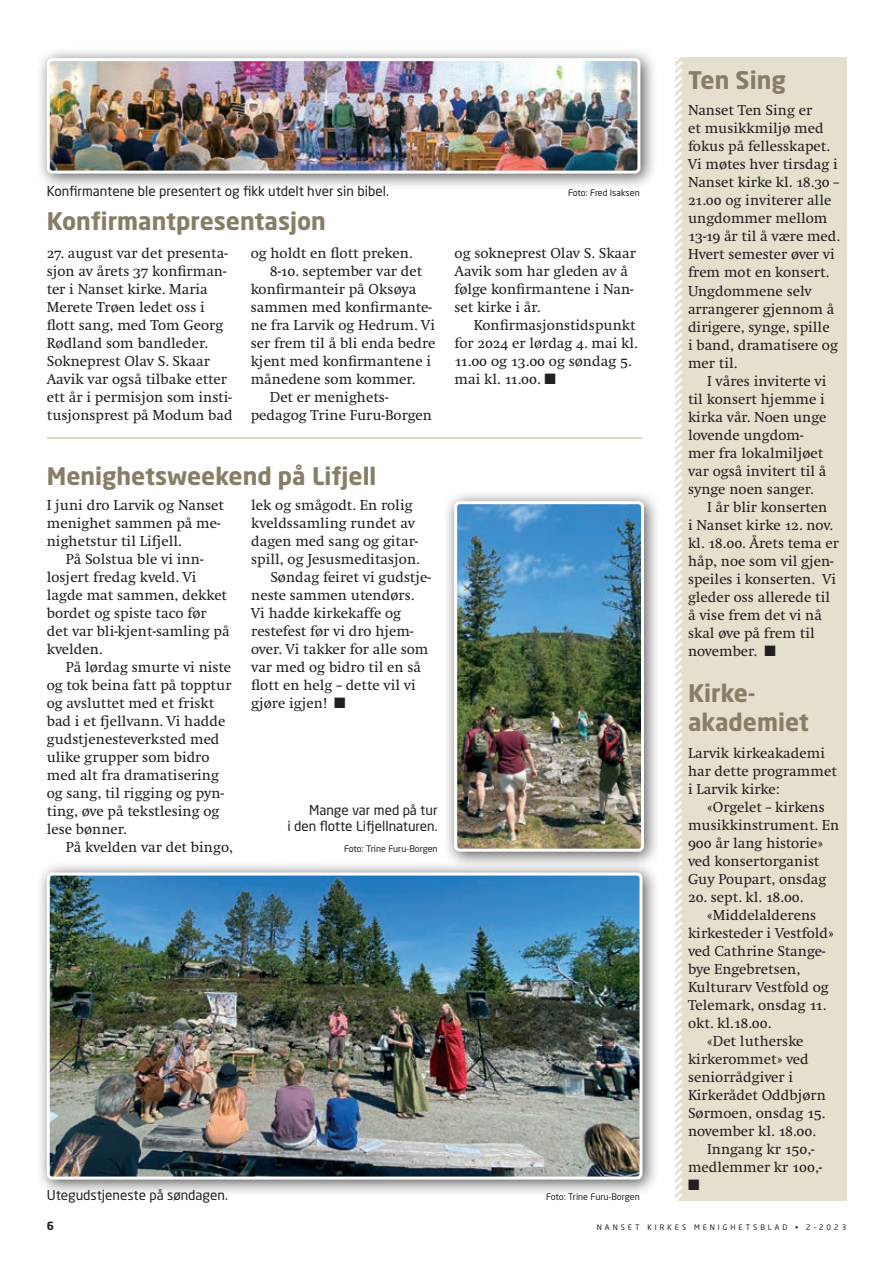
<style>
.page{position:relative;width:893px;height:1263px;background:#fff}
.page>*{position:absolute;margin:0;border:0;box-sizing:border-box;transform-origin:0 0}
.Notis_tittel{font:700 24px/28.8px "Neo Sans";color:#877e66}
.Tekst_m_innrykk{font:15px/18px "Swift POW";color:#231f20}
.Tekst{font:15px/18px "Swift POW";color:#231f20}
.Bilde{font:13.5px/16.2px "Neo Sans Std";color:#231f20;text-align:right}
.t1{font:700 11.25px "Neo Sans";color:#231f20}
.Bilde-2{font:9px "Neo Sans Std";color:#231f20}
.t2{font:7.5px "Neo Sans Std";letter-spacing:.4em;color:#231f20}
</style>
<div class="page">
<div style="left:675px;top:57px;width:171px;height:1144px;background:#e5e0ce"></div>
<svg style="left:675px;top:57px;width:8px;height:1144px"></svg>
<div style="left:35px;top:47px;width:623px;height:143px;background:#231f20;opacity:.75"></div>
<img style="left:51px;top:62px;width:585px;height:108px">
<div style="left:47px;top:58px;width:593px;height:116px;border:3px solid #fff;border-radius:4px"></div>
<hr style="left:47px;top:437px;width:595px;height:2px;background:#cec8b8">
<div style="left:35px;top:861px;width:625px;height:335px;background:#231f20;opacity:.75"></div>
<img style="left:51px;top:876px;width:587px;height:299px">
<div style="left:47px;top:872px;width:595px;height:307px;border:3px solid #fff;border-radius:4px"></div>
<div style="left:443px;top:490px;width:218px;height:379px;background:#231f20;opacity:.75"></div>
<img style="left:458px;top:505px;width:182px;height:343px">
<div style="left:454px;top:501px;width:190px;height:351px;border:3px solid #fff;border-radius:4px"></div>
<p class="Bilde" style="left:47px;top:183px;width:344px">Konfirmantene ble presentert og fikk utdelt hver sin bibel.</p>
<p class="Bilde-2" style="left:568px;top:187px;width:73px">Foto: Fred Isaksen</p>
<p class="Notis_tittel" style="left:47px;top:206px;width:281px">Konfirmantpresentasjon</p>
<p class="Tekst" style="left:47px;top:244px;width:187px">27. august var det presenta&shy;sjon av årets 37 konfirman&shy;ter i Nanset kirke. Maria<br>Merete Trøen ledet oss i flott sang, med Tom Georg<br>Rødland som bandleder.<br>Sokneprest Olav S. Skaar<br>Aavik var også tilbake etter ett år i permisjon som insti&shy;tusjonsprest på Modum bad</p>
<p class="Tekst" style="left:251px;top:244px;width:163px">og holdt en flott preken.</p>
<p class="Tekst_m_innrykk" style="left:251px;top:262px;width:186px;text-indent:19px">8-10. september var det konfirmanteir på Oksøya sammen med konfirmante&shy;ne fra Larvik og Hedrum. Vi ser frem til å bli enda bedre kjent med konfirmantene i månedene som kommer.</p>
<p class="Tekst_m_innrykk" style="left:251px;top:388px;width:183px;text-indent:19px">Det er menighets&shy;pedagog Trine Furu-Borgen</p>
<p class="Notis_tittel" style="left:47px;top:461px;width:331px">Menighetsweekend på Lifjell</p>
<p class="Tekst" style="left:47px;top:496px;width:179px">I juni dro Larvik og Nanset menighet sammen på me&shy;nighetstur til Lifjell.</p>
<p class="Tekst_m_innrykk" style="left:47px;top:550px;width:184px;text-indent:19px">På Solstua ble vi inn&shy;losjert fredag kveld. Vi lagde mat sammen, dekket bordet og spiste taco før det var bli-kjent-samling på kvelden.</p>
<p class="Tekst_m_innrykk" style="left:47px;top:658px;width:186px;text-indent:19px">På lørdag smurte vi niste og tok beina fatt på topptur og avsluttet med et friskt bad i et fjellvann. Vi hadde gudstjenesteverksted med ulike grupper som bidro med alt fra dramatisering og sang, til rigging og pyn&shy;ting, øve på tekstlesing og lese bønner.</p>
<p class="Tekst_m_innrykk" style="left:66px;top:838px;width:169px">På kvelden var det bingo,</p>
<p class="Tekst_m_innrykk" style="left:251px;top:496px;width:170px">lek og smågodt. En rolig kveldssamling rundet av dagen med sang og gitar&shy;spill, og Jesusmeditasjon.</p>
<p class="Tekst_m_innrykk" style="left:251px;top:568px;width:181px;text-indent:19px">Søndag feiret vi gudstje&shy;neste sammen utendørs.<br>Vi hadde kirkekaffe og restefest før vi dro hjem&shy;over. Vi takker for alle som var med og bidro til en så flott en helg – dette vil vi gjøre igjen! ■</p>
<p class="Bilde" style="left:287px;top:801px;width:152px">Mange var med på tur<br>i den flotte Lifjellnaturen.</p>
<p class="Bilde-2" style="left:344px;top:843px;width:95px">Foto: Trine Furu-Borgen</p>
<p class="Tekst_m_innrykk" style="left:455px;top:244px;width:183px">og sokneprest Olav S. Skaar<br>Aavik som har gleden av å følge konfirmantene i Nan&shy;set kirke i år.</p>
<p class="Tekst_m_innrykk" style="left:455px;top:316px;width:185px;text-indent:19px">Konfirmasjonstidspunkt for 2024 er lørdag 4. mai kl.<br>11.00 og 13.00 og søndag 5. mai kl. 11.00. ■</p>
<p class="Bilde" style="left:47px;top:1186px;width:183px">Utegudstjeneste på søndagen.</p>
<p class="Bilde-2" style="left:546px;top:1191px;width:95px">Foto: Trine Furu-Borgen</p>
<p class="Notis_tittel" style="left:688px;top:65px;width:99px">Ten Sing</p>
<p class="Tekst" style="left:688px;top:101px;width:154px">Nanset Ten Sing er<br>et musikkmiljø med fokus på fellesskapet.<br>Vi møtes hver tirsdag i<br>Nanset kirke kl. 18.30 –<br>21.00 og inviterer alle ungdommer mellom<br>13-19 år til å være med.<br>Hvert semester øver vi frem mot en konsert.<br>Ungdommene selv arrangerer gjennom å dirigere, synge, spille<br>i band, dramatisere og mer til.</p>
<p class="Tekst_m_innrykk" style="left:688px;top:371px;width:140px;text-indent:19px">I våres inviterte vi til konsert hjemme i kirka vår. Noen unge lovende ungdom&shy;mer fra lokalmiljøet var også invitert til å synge noen sanger.</p>
<p class="Tekst_m_innrykk" style="left:688px;top:497px;width:152px;text-indent:19px">I år blir konserten<br>i Nanset kirke 12. nov. kl. 18.00. Årets tema er håp, noe som vil gjen&shy;speiles i konserten. Vi gleder oss allerede til å vise frem det vi nå skal øve på frem til november. ■</p>
<p class="Notis_tittel" style="left:688px;top:678px;width:123px">Kirke&shy;akademiet</p>
<p class="Tekst" style="left:688px;top:744px;width:150px">Larvik kirkeakademi har dette programmet i Larvik kirke:</p>
<p class="Tekst_m_innrykk" style="left:688px;top:798px;width:153px;text-indent:19px">«Orgelet – kirkens musikkinstrument. En<br>900 år lang historie» ved konsertorganist<br>Guy Poupart, onsdag</p>
<p class="Tekst_m_innrykk" style="left:688px;top:888px;width:117px">20. sept. kl. 18.00.</p>
<p class="Tekst_m_innrykk" style="left:688px;top:906px;width:147px;text-indent:19px">«Middelalderens kirkesteder i Vestfold» ved Cathrine Stange&shy;bye Engebretsen,<br>Kulturarv Vestfold og<br>Telemark, onsdag 11. okt. kl.18.00.</p>
<p class="Tekst_m_innrykk" style="left:688px;top:1032px;width:139px;text-indent:19px">«Det lutherske kirkerommet» ved seniorrådgiver i<br>Kirkerådet Oddbjørn<br>Sørmoen, onsdag 15. november kl. 18.00.</p>
<p class="Tekst_m_innrykk" style="left:688px;top:1140px;width:136px;text-indent:19px">Inngang kr 150,- medlemmer kr 100,- ■</p>
<p class="t1" style="left:47px;top:1218px;width:9px">6</p>
<p class="t2" style="left:597px;top:1222px;width:251px">NANSET KIRKES MENIGHETSBLAD • 2–2023</p>
</div>
